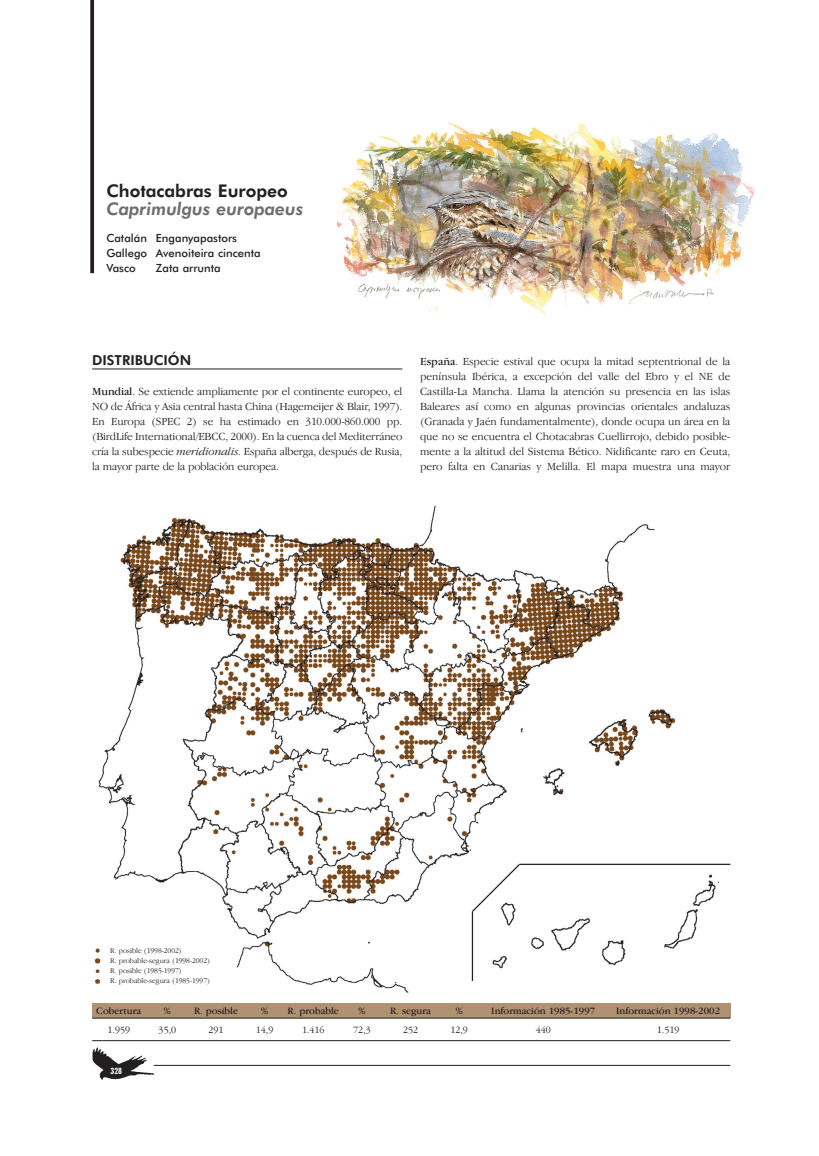
<style>
.page{position:relative;width:819px;height:1156px;background:#fff}
.page>*{position:absolute;margin:0;border:0;box-sizing:border-box;transform-origin:0 0}
.t1{font:italic 800 17.5px "Futura BT";color:#6c6d70}
.t2{font:800 17.5px "Futura BT";color:#231f20}
.t3{font:800 13.75px "Futura BT";color:#231f20}
.t4{font:300 11.25px/15px "Garamond IT Cby BT";color:#231f20;text-align:justify}
.t5{font:500 11.25px/15px "Futura BT";color:#231f20}
.t6{font:10px "Garamond IT Cby BT";color:#231f20}
.t7{font:300 10px "Garamond IT Cby BT";color:#231f20}
.t8{font:700 condensed 8.75px "Futura BT";color:#fff}
.t9{font:300 7.5px/10px "Garamond IT Cby BT";color:#231f20}
.s1{font-weight:400}
.s2{font-style:italic}
</style>
<div class="page">
<img style="left:98px;top:505px;width:620px;height:487px">
<hr style="left:472px;top:911px;width:1px;height:69px;background:#231f20">
<svg style="left:470px;top:862px;width:51px;height:51px"></svg>
<hr style="left:519px;top:863px;width:211px;height:1px;background:#231f20">
<img style="left:336px;top:123px;width:419px;height:193px">
<hr style="left:92px;top:368px;width:310px;height:1px;background:#231f20">
<svg style="left:90px;top:0;width:4px;height:273px"></svg>
<div style="left:92px;top:1002px;width:638px;height:15px;background:#b09171"></div>
<hr style="left:92px;top:1017px;width:638px;height:1px;background:#231f20">
<hr style="left:92px;top:1040px;width:638px;height:1px;background:#231f20">
<img style="left:94px;top:945px;width:14px;height:40px">
<img style="left:92px;top:1047px;width:68px;height:33px">
<hr style="left:154px;top:1064px;width:576px;height:1px;background:#231f20">
<h1 class="t2" style="left:106px;top:184px;width:183px">Chotacabras Europeo</h1>
<h1 class="t1" style="left:106px;top:202px;width:199px">Caprimulgus europaeus</h1>
<p class="t5" style="left:106px;top:232px;width:156px">Catalán Enganyapastors<br>Gallego Avenoiteira cincenta<br>Vasco</p>
<p class="t5" style="left:156px;top:262px;width:66px">Zata arrunta</p>
<p class="t3" style="left:92px;top:354px;width:101px">DISTRIBUCIÓN</p>
<p class="t4" style="left:92px;top:385px;width:312px"><span class="s1">Mundial</span>. Se extiende ampliamente por el continente europeo, el NO de África y Asia central hasta China (Hagemeijer &amp; Blair, 1997).<br>En Europa (SPEC 2) se ha estimado en 310.000-860.000 pp. (BirdLife International/EBCC, 2000). En la cuenca del Mediterráneo cría la subespecie <span class="s2">meridionalis</span>. España alberga, después de Rusia, la mayor parte de la población europea.</p>
<p class="t4" style="left:420px;top:355px;width:312px"><span class="s1">España</span>. Especie estival que ocupa la mitad septentrional de la península Ibérica, a excepción del valle del Ebro y el NE de Castilla-La Mancha. Llama la atención su presencia en las islas Baleares así como en algunas provincias orientales andaluzas (Granada y Jaén fundamentalmente), donde ocupa un área en la que no se encuentra el Chotacabras Cuellirrojo, debido posible&shy;mente a la altitud del Sistema Bético. Nidificante raro en Ceuta, pero falta en Canarias y Melilla. El mapa muestra una mayor</p>
<p class="t9" style="left:110px;top:946px;width:101px">R. posible (1998-2002)<br>R. probable-segura (1998-2002)<br>R. posible (1985-1997)<br>R. probable-segura (1985-1997)</p>
<p class="t6" style="left:96px;top:1007px;width:46px">Cobertura</p>
<p class="t7" style="left:107px;top:1025px;width:24px">1.959</p>
<p class="t8" style="left:110px;top:1066px;width:13px">328</p>
<p class="t6" style="left:164px;top:1007px;width:9px">%</p>
<p class="t7" style="left:159px;top:1025px;width:19px">35,0</p>
<p class="t6" style="left:194px;top:1007px;width:46px">R. posible</p>
<p class="t7" style="left:208px;top:1025px;width:17px">291</p>
<p class="t6" style="left:261px;top:1007px;width:9px">%</p>
<p class="t7" style="left:256px;top:1025px;width:19px">14,9</p>
<p class="t6" style="left:287px;top:1007px;width:53px">R. probable</p>
<p class="t7" style="left:302px;top:1025px;width:24px">1.416</p>
<p class="t6" style="left:358px;top:1007px;width:9px">%</p>
<p class="t7" style="left:353px;top:1025px;width:19px">72,3</p>
<p class="t6" style="left:390px;top:1007px;width:42px">R. segura</p>
<p class="t7" style="left:403px;top:1025px;width:17px">252</p>
<p class="t6" style="left:455px;top:1007px;width:9px">%</p>
<p class="t7" style="left:450px;top:1025px;width:19px">12,9</p>
<p class="t6" style="left:491px;top:1007px;width:105px">Información 1985-1997</p>
<p class="t7" style="left:535px;top:1025px;width:17px">440</p>
<p class="t6" style="left:616px;top:1007px;width:105px">Información 1998-2002</p>
<p class="t7" style="left:656px;top:1025px;width:24px">1.519</p>
</div>
